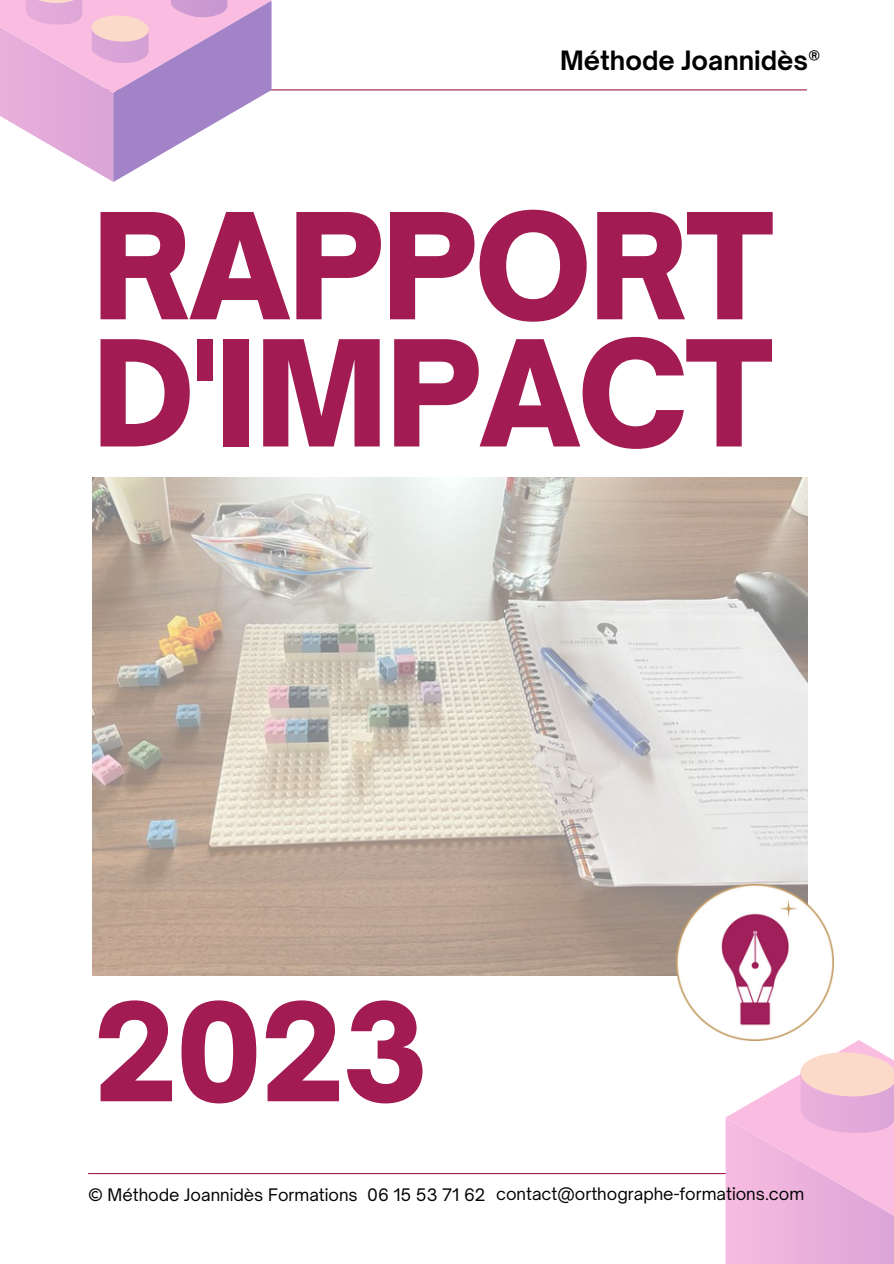
<style>
.page{position:relative;width:894px;height:1264px;background:#fff}
.page>*{position:absolute;margin:0;border:0;box-sizing:border-box;transform-origin:0 0}
.t1{font:900 140.55px/127.2px "Open Sauce One";letter-spacing:-.02em;color:#a21b52}
.t2{font:900 129.3px "Open Sauce One";color:#a21b52}
.t3{font:700 25.5px "Open Sauce One";color:#000001}
.t4{font:16.5px "Open Sauce One";color:#000001}
</style>
<div class="page">
<hr style="left:88px;top:89px;width:718px;height:1px;background:#a21b52">
<hr style="left:88px;top:1172px;width:718px;height:2px;background:#a21b52">
<img style="left:92px;top:477px;width:714px;height:498px">
<img style="left:676px;top:884px;width:156px;height:156px">
<div style="left:725px;top:1071px;width:168px;height:192px;background:linear-gradient(to right,#f9bce1,#dba5d7)"></div>
<svg style="left:725px;top:1040px;width:168px;height:207px"></svg>
<svg style="left:0;top:0;width:271px;height:182px"></svg>
<h1 class="t3" style="left:560px;top:44px;width:262px">Méthode Joannidès®</h1>
<p class="t1" style="left:92px;top:202px;width:683px">RAPPORT<br>D'IMPACT</p>
<p class="t2" style="left:93px;top:971px;width:336px">2023</p>
<h2 class="t4" style="left:88px;top:1184px;width:271px">© Méthode Joannidès Formations</h2>
<p class="t4" style="left:367px;top:1184px;width:120px">06 15 53 71 62</p>
<p class="t4" style="left:496px;top:1183px;width:309px">contact@orthographe-formations.com</p>
</div>
